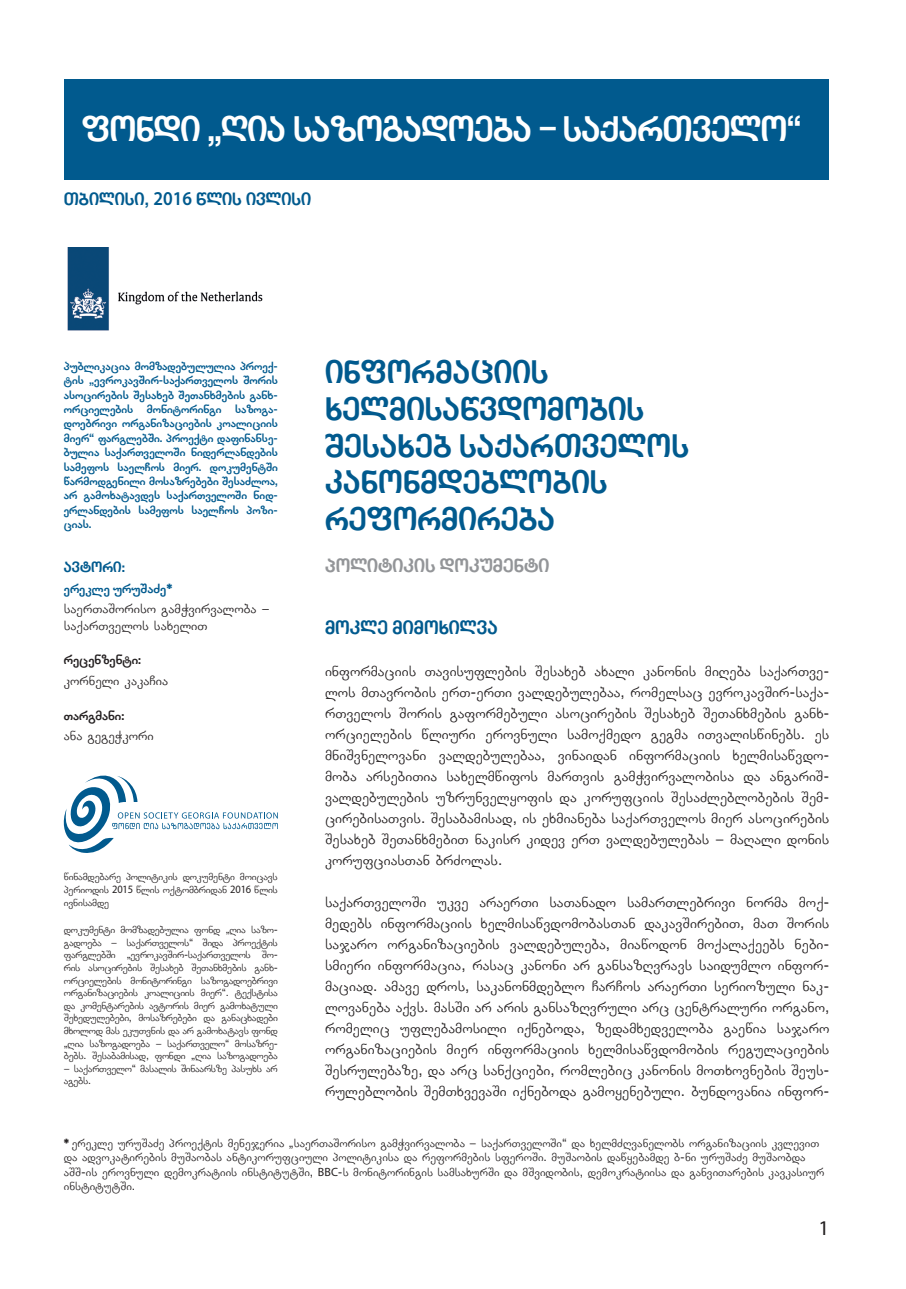
<style>
.page{position:relative;width:906px;height:1289px;background:#fff}
.page>*{position:absolute;margin:0;border:0;box-sizing:border-box;transform-origin:0 0}
.t1{font:700 36px "A Kolkhety M";letter-spacing:-.02em;color:#fff}
.t2{font:700 33px/36.6px "A Kolkhety M";color:#015a8e}
.t3{font:21px "Myriad Pro";color:#231f20}
.t4{font:700 19.5px "A Kolkhety M";color:#939598}
.Qvesatauri{font:700 19.5px "A Kolkhety M";color:#015a8e}
.t5{font:700 18px "A Kolkhety M";color:#015a8e}
.TEXT{font:15px/21px "A Kolkhety N";color:#231f20;text-align:justify}
.t6{font:700 15px "A Kolkhety M";color:#015a8e}
.t7{font:13.5px/16.2px "A Kolkhety N";color:#231f20}
.t8{font:700 13.5px "A Kolkhety N";color:#231f20}
.t9{font:700 13.5px "A Kolkhety N";color:#015a8e}
.t10{font:700 12px/14.4px "A Kolkhety N";color:#015a8e;text-align:justify}
.t11{font:12px/14.4px "A Kolkhety N";color:#231f20}
.t12{font:10.5px/12.6px "A Kolkhety N";letter-spacing:-.025em;color:#231f20;text-align:justify}
.s1{font-weight:700}
.s2{font-family:"Myriad Pro"}
</style>
<div class="page">
<div style="left:65px;top:79px;width:763px;height:101px;background:#015a8e"></div>
<svg style="left:63px;top:775px;width:215px;height:78px"></svg>
<img style="left:67px;top:248px;width:196px;height:83px">
<p class="t1" style="left:82px;top:112px;width:721px">FONDI „RIA SAZOGADOEBA - SAQARTVELO“</p>
<p class="t5" style="left:64px;top:191px;width:249px">TBILISI, 2016 WLIS IVLISI</p>
<p class="t10" style="left:64px;top:359px;width:216px">PUBLIKACIA MOMZADEBULULIA PROEQ-TIS „EVROKAVSIR-SAQARTVELOS SORIS ASOCIREBIS SESAXEB SETANXMEBIS GANX-ORCIELEBIS MONITORINGI SAZOGA-DOEBRIVI ORGANIZACIEBIS KOALICIIS MIER“ FARGLEBSI. PROEQTI DAFINANSE-BULIA SAQARTVELOSI NIDERLANDEBIS SAMEFOS SAELCOS MIER. DOKUMENTSI WARMODGENILI MOSAZREBEBI SESAZLOA, AR GAMOXATAVDES SAQARTVELOSI NID-ERLANDEBIS SAMEFOS SAELCOS POZI-CIAS.</p>
<p class="t6" style="left:64px;top:560px;width:63px">AVTORI:</p>
<p class="t9" style="left:64px;top:582px;width:110px">EREKLE URUSAZE*</p>
<p class="t7" style="left:64px;top:601px;width:207px">SAERTASORISO GAMWVIRVALOBA _<br>SAQARTVELOS SAXELIT</p>
<p class="t8" style="left:64px;top:653px;width:79px">RECENZENTI:</p>
<p class="t7" style="left:64px;top:673px;width:106px">KORNELI KAKACIA</p>
<p class="t8" style="left:64px;top:708px;width:62px">TARGMANI:</p>
<p class="t7" style="left:64px;top:728px;width:91px">ANA GEGEWKORI</p>
<p class="t12" style="left:64px;top:871px;width:216px">WINAMDEBARE POLITIKIS DOKUMENTI MOICAVS PERIODIS 2015 WLIS OQTOMBRIDAN 2016 WLIS IVNISAMDE</p>
<p class="t12" style="left:64px;top:924px;width:216px">DOKUMENTI MOMZADEBULIA FOND „RIA SAZO-GADOEBA _ SAQARTVELOS“ SIDA PROEQTIS FARGLEBSI `EVROKAVSIR-SAQARTVELOS SO-RIS ASOCIREBIS SESAXEB SETANXMEBIS GANX-ORCIELEBIS MONITORINGI SAZOGADOEBRIVI ORGANIZACIEBIS KOALICIIS MIER~. TEQSTISA DA KOMENTAREBIS AVTORIS MIER GAMOXATULI SEXEDULEBEBI, MOSAZREBEBI DA GANACXADEBI MXOLOD MAS EKUTVNIS DA AR GAMOXATAVS FOND „RIA SAZOGADOEBA _ SAQARTVELO“ MOSAZRE-BEBS. SESABAMISAD, FONDI „RIA SAZOGADOEBA _ SAQARTVELO“ MASALIS SINAARSZE PASUXS AR AGEBS.</p>
<p class="t2" style="left:325px;top:356px;width:365px">INFORMACIIS<br>XELMISAWVDOMOBIS<br>SESAXEB SAQARTVELOS<br>KANONMDEBLOBIS<br>REFORMIREBA</p>
<p class="t4" style="left:325px;top:555px;width:226px">POLITIKIS DOKUMENTI</p>
<p class="Qvesatauri" style="left:325px;top:618px;width:174px">MOKLE MIMOXILVA</p>
<p class="TEXT" style="left:325px;top:661px;width:506px">INFORMACIIS TAVISUFLEBIS SESAXEB AXALI KANONIS MIREBA SAQARTVE-LOS MTAVROBIS ERT-ERTI VALDEBULEBAA, ROMELSAC EVROKAVSIR-SAQA-RTVELOS SORIS GAFORMEBULI ASOCIREBIS SESAXEB SETANXMEBIS GANX-ORCIELEBIS WLIURI EROVNULI SAMOQMEDO GEGMA ITVALISWINEBS. ES MNISVNELOVANI VALDEBULEBAA, VINAIDAN INFORMACIIS XELMISAWVDO-MOBA ARSEBITIA SAXELMWIFOS MARTVIS GAMWVIRVALOBISA DA ANGARIS-VALDEBULEBIS UZRUNVELYOFIS DA KORUFCIIS SESAZLEBLOBEBIS SEM-CIREBISATVIS. SESABAMISAD, IS EXMIANEBA SAQARTVELOS MIER ASOCIREBIS SESAXEB SETANXMEBIT NAKISR KIDEV ERT VALDEBULEBAS _ MARALI DONIS KORUFCIASTAN BRZOLAS.</p>
<p class="TEXT" style="left:325px;top:892px;width:506px">SAQARTVELOSI UKVE ARAERTI SATANADO SAMARTLEBRIVI NORMA MOQ-MEDEBS INFORMACIIS XELMISAWVDOMOBASTAN DAKAVSIREBIT, MAT SORIS SAJARO ORGANIZACIEBIS VALDEBULEBA, MIAWODON MOQALAQEEBS NEBI-SMIERI INFORMACIA, RASAC KANONI AR GANSAZRVRAVS SAIDUMLO INFOR-MACIAD. AMAVE DROS, SAKANONMDEBLO CARCOS ARAERTI SERIOZULI NAK-LOVANEBA AQVS. MASSI AR ARIS GANSAZRVRULI ARC CENTRALURI ORGANO, ROMELIC UFLEBAMOSILI IQNEBODA, ZEDAMXEDVELOBA GAEWIA SAJARO ORGANIZACIEBIS MIER INFORMACIIS XELMISAWVDOMOBIS REGULACIEBIS SESRULEBAZE, DA ARC SANQCIEBI, ROMLEBIC KANONIS MOTXOVNEBIS SEUS-RULEBLOBIS SEMTXVEVASI IQNEBODA GAMOYENEBULI. BUNDOVANIA INFOR-</p>
<p class="t11" style="left:64px;top:1136px;width:762px"><span class="s1">*</span> EREKLE URUSAZE PROEQTIS MENEJERIA „SAERTASORISO GAMWVIRVALOBA _ SAQARTVELOSI~ DA XELMZRVANELOBS ORGANIZACIIS KVLEVIT DA ADVOKATIREBIS MUSAOBAS ANTIKORUFCIULI POLITIKISA DA REFORMEBIS SFEROSI. MUSAOBIS DAWYEBAMDE B-NI URUSAZE MUSAOBDA ASS-IS EROVNULI DEMOKRATIIS INSTITUTSI, <span class="s2">BBC</span>-S MONITORINGIS SAMSAXURSI DA MSVIDOBIS, DEMOKRATIISA DA GANVITAREBIS KAVKASIUR INSTITUTSI.</p>
<p class="t3" style="left:818px;top:1214px;width:12px">1</p>
</div>
